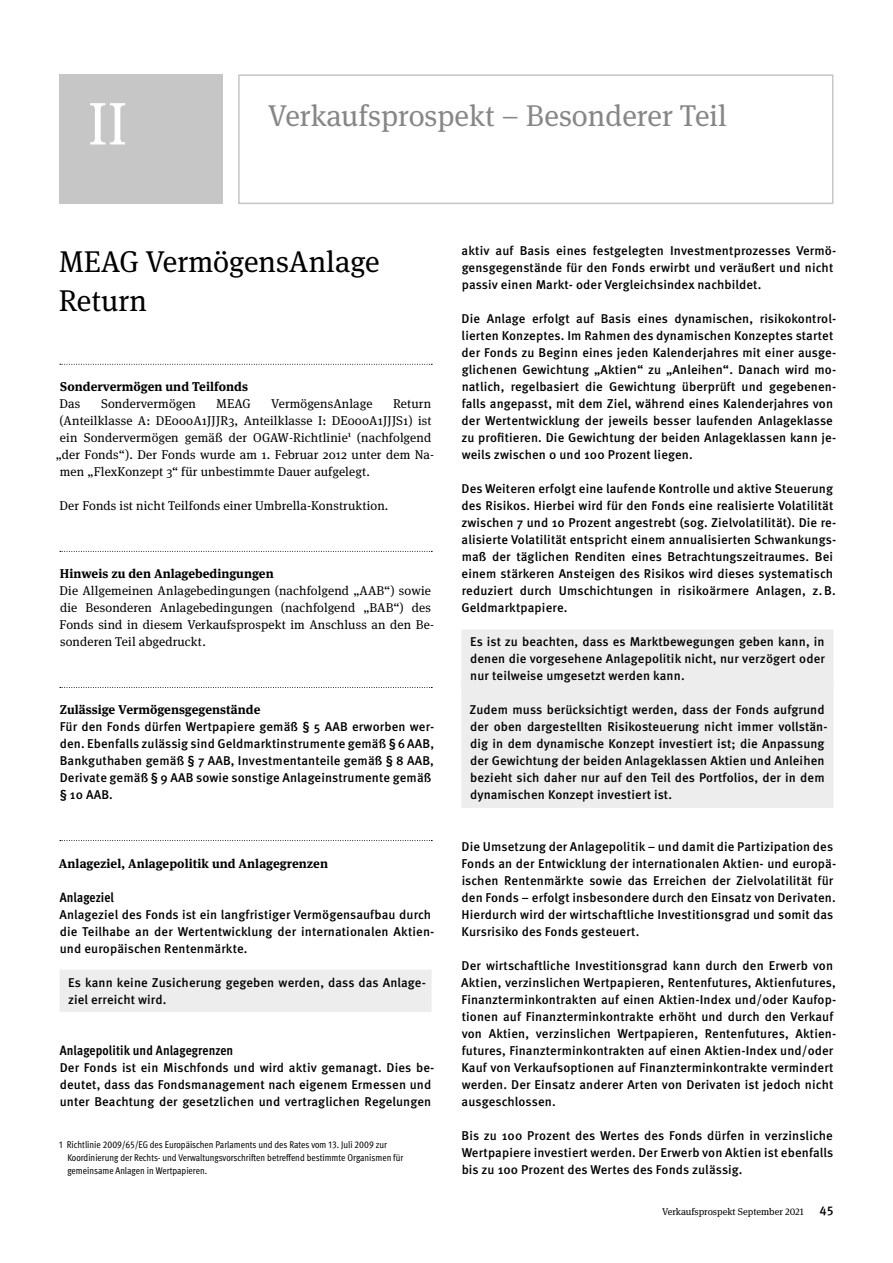
<style>
.page{position:relative;width:893px;height:1263px;background:#fff}
.page>*{position:absolute;margin:0;border:0;box-sizing:border-box;transform-origin:0 0}
.t1{font:60px "MEAG Meta Serif OT";color:#fff}
.t2{font:30px "MEAG Meta Serif OT";color:#878787}
.t3{font:30px/39px "MEAG Meta Serif OT";color:#000}
.t4{font:700 13.5px "MEAG Meta Cond OT";letter-spacing:.005em;color:#000}
.t5{font:500 12.75px/17px "MEAG Meta OT";letter-spacing:.01em;color:#000}
.t6{font:12.75px/17px "MEAG Meta Serif OT";letter-spacing:.01em;color:#000}
.t7{font:700 12.75px "MEAG Meta Serif OT";letter-spacing:.005em;color:#000}
.t8{font:500 12.75px "Meta Pro";color:#000}
.t9{font:9.75px/12.8px "MEAG Meta Cond OT";color:#000}
.t10{font:9.75px "MEAG Meta Serif OT";color:#000}
</style>
<div class="page">
<div style="left:60px;top:74px;width:163px;height:130px;background:#c6c6c6"></div>
<div style="left:238px;top:74px;width:595px;height:130px;border:2px solid #c6c6c6"></div>
<svg style="left:60px;top:364px;width:372px;height:1px"></svg>
<svg style="left:60px;top:551px;width:372px;height:1px"></svg>
<svg style="left:60px;top:687px;width:372px;height:1px"></svg>
<svg style="left:60px;top:840px;width:372px;height:1px"></svg>
<div style="left:60px;top:969px;width:372px;height:43px;background:#ededed"></div>
<div style="left:461px;top:629px;width:372px;height:60px;background:#ededed"></div>
<div style="left:461px;top:680px;width:372px;height:128px;background:#ededed"></div>
<h1 class="t1" style="left:88px;top:89px;width:41px">II</h1>
<h2 class="t2" style="left:268px;top:98px;width:460px">Verkaufsprospekt – Besonderer Teil</h2>
<h2 class="t3" style="left:59px;top:243px;width:322px">MEAG VermögensAnlage<br>Return</h2>
<p class="t7" style="left:60px;top:379px;width:189px">Sondervermögen und Teilfonds</p>
<p class="t6" style="left:60px;top:396px;width:22px">Das</p>
<p class="t6" style="left:101px;top:396px;width:97px">Sondervermögen</p>
<p class="t6" style="left:217px;top:396px;width:36px">MEAG</p>
<p class="t6" style="left:271px;top:396px;width:103px">VermögensAnlage</p>
<p class="t6" style="left:393px;top:396px;width:40px">Return</p>
<p class="t6" style="left:60px;top:413px;width:373px">(Anteilklasse A: DE000A1JJJR3, Anteilklasse I: DE000A1JJJS1) ist</p>
<p class="t6" style="left:60px;top:430px;width:373px">ein Sondervermögen gemäß der OGAW-Richtlinie<sup>1</sup> (nachfolgend</p>
<p class="t6" style="left:56px;top:447px;width:380px">„der Fonds“). Der Fonds wurde am 1. Februar 2012 unter dem Na-</p>
<p class="t6" style="left:60px;top:464px;width:312px">men „FlexKonzept 3“ für unbestimmte Dauer aufgelegt.</p>
<p class="t6" style="left:60px;top:498px;width:330px">Der Fonds ist nicht Teilfonds einer Umbrella-Konstruktion.</p>
<p class="t7" style="left:60px;top:566px;width:215px">Hinweis zu den Anlagebedingungen</p>
<p class="t6" style="left:60px;top:583px;width:376px">Die Allgemeinen Anlagebedingungen (nachfolgend „AAB“) sowie die Besonderen Anlagebedingungen (nachfolgend „BAB“) des Fonds sind in diesem Verkaufsprospekt im Anschluss an den Be&shy;sonderen Teil abgedruckt.</p>
<p class="t7" style="left:60px;top:702px;width:202px">Zulässige Vermögensgegenstände</p>
<p class="t5" style="left:60px;top:719px;width:376px">Für den Fonds dürfen Wertpapiere gemäß § 5 AAB erworben wer&shy;den. Ebenfalls zulässig sind Geldmarktinstrumente gemäß §6AAB, Bankguthaben gemäß § 7 AAB, Investmentanteile gemäß § 8 AAB, Derivate gemäß § 9 AAB sowie sonstige Anlageinstrumente gemäß § 10 AAB.</p>
<p class="t7" style="left:59px;top:855px;width:271px">Anlageziel, Anlagepolitik und Anlagegrenzen</p>
<p class="t4" style="left:60px;top:888px;width:56px">Anlageziel</p>
<p class="t5" style="left:59px;top:906px;width:376px">Anlageziel des Fonds ist ein langfristiger Vermögensaufbau durch die Teilhabe an der Wertentwicklung der internationalen Aktien&shy;und europäischen Rentenmärkte.</p>
<p class="t5" style="left:68px;top:974px;width:359px">Es kann keine Zusicherung gegeben werden, dass das Anlage&shy;ziel erreicht wird.</p>
<p class="t4" style="left:60px;top:1041px;width:175px">Anlagepolitik und Anlagegrenzen</p>
<p class="t5" style="left:60px;top:1059px;width:376px">Der Fonds ist ein Mischfonds und wird aktiv gemanagt. Dies be&shy;deutet, dass das Fondsmanagement nach eigenem Ermessen und unter Beachtung der gesetzlichen und vertraglichen Regelungen</p>
<p class="t9" style="left:67px;top:1138px;width:337px;text-indent:-8px">1 Richtlinie 2009/65/EG des Europäischen Parlaments und des Rates vom 13. Juli 2009 zur<br>Koordinierung der Rechts- und Verwaltungsvorschriften betreffend bestimmte Organismen für gemeinsame Anlagen in Wertpapieren.</p>
<p class="t5" style="left:462px;top:242px;width:376px">aktiv auf Basis eines festgelegten Investmentprozesses Vermö&shy;gensgegenstände für den Fonds erwirbt und veräußert und nicht passiv einen Markt- oder Vergleichsindex nachbildet.</p>
<p class="t5" style="left:461px;top:310px;width:376px">Die Anlage erfolgt auf Basis eines dynamischen, risikokontrol&shy;lierten Konzeptes. Im Rahmen des dynamischen Konzeptes startet der Fonds zu Beginn eines jeden Kalenderjahres mit einer ausge&shy;glichenen Gewichtung „Aktien“ zu „Anleihen“. Danach wird mo&shy;natlich, regelbasiert die Gewichtung überprüft und gegebenen&shy;falls angepasst, mit dem Ziel, während eines Kalenderjahres von der Wertentwicklung der jeweils besser laufenden Anlageklasse zu profitieren. Die Gewichtung der beiden Anlageklassen kann je&shy;weils zwischen 0 und 100 Prozent liegen.</p>
<p class="t5" style="left:461px;top:481px;width:376px">Des Weiteren erfolgt eine laufende Kontrolle und aktive Steuerung des Risikos. Hierbei wird für den Fonds eine realisierte Volatilität zwischen 7 und 10 Prozent angestrebt (sog. Zielvolatilität). Die re&shy;alisierte Volatilität entspricht einem annualisierten Schwankungs&shy;maß der täglichen Renditen eines Betrachtungszeitraumes. Bei einem stärkeren Ansteigen des Risikos wird dieses systematisch reduziert durch Umschichtungen in risikoärmere Anlagen, z.B.<br>Geldmarktpapiere.</p>
<p class="t5" style="left:470px;top:634px;width:356px;text-align:justify">Es ist zu beachten, dass es Marktbewegungen geben kann, in denen die vorgesehene Anlagepolitik nicht, nur verzögert oder nur teilweise umgesetzt werden kann.</p>
<p class="t5" style="left:470px;top:702px;width:360px">Zudem muss berücksichtigt werden, dass der Fonds aufgrund der oben dargestellten Risikosteuerung nicht immer vollstän&shy;dig in dem dynamische Konzept investiert ist; die Anpassung der Gewichtung der beiden Anlageklassen Aktien und Anleihen bezieht sich daher nur auf den Teil des Portfolios, der in dem dynamischen Konzept investiert ist.</p>
<p class="t5" style="left:462px;top:838px;width:376px">Die Umsetzung der Anlagepolitik – und damit die Partizipation des Fonds an der Entwicklung der internationalen Aktien- und europä&shy;ischen Rentenmärkte sowie das Erreichen der Zielvolatilität für den Fonds – erfolgt insbesondere durch den Einsatz von Derivaten.<br>Hierdurch wird der wirtschaftliche Investitionsgrad und somit das Kursrisiko des Fonds gesteuert.</p>
<p class="t5" style="left:461px;top:957px;width:376px">Der wirtschaftliche Investitionsgrad kann durch den Erwerb von Aktien, verzinslichen Wertpapieren, Rentenfutures, Aktienfutures, Finanzterminkontrakten auf einen Aktien-Index und/oder Kaufop&shy;tionen auf Finanzterminkontrakte erhöht und durch den Verkauf von Aktien, verzinslichen Wertpapieren, Rentenfutures, Aktien&shy;futures, Finanzterminkontrakten auf einen Aktien-Index und/oder Kauf von Verkaufsoptionen auf Finanzterminkontrakte vermindert werden. Der Einsatz anderer Arten von Derivaten ist jedoch nicht ausgeschlossen.</p>
<p class="t5" style="left:462px;top:1127px;width:373px;text-align:justify">Bis zu 100 Prozent des Wertes des Fonds dürfen in verzinsliche Wertpapiere investiert werden. Der Erwerb von Aktien ist ebenfalls bis zu 100 Prozent des Wertes des Fonds zulässig.</p>
<p class="t10" style="left:662px;top:1206px;width:143px">Verkaufsprospekt September 2021</p>
<p class="t8" style="left:820px;top:1201px;width:15px">45</p>
</div>
